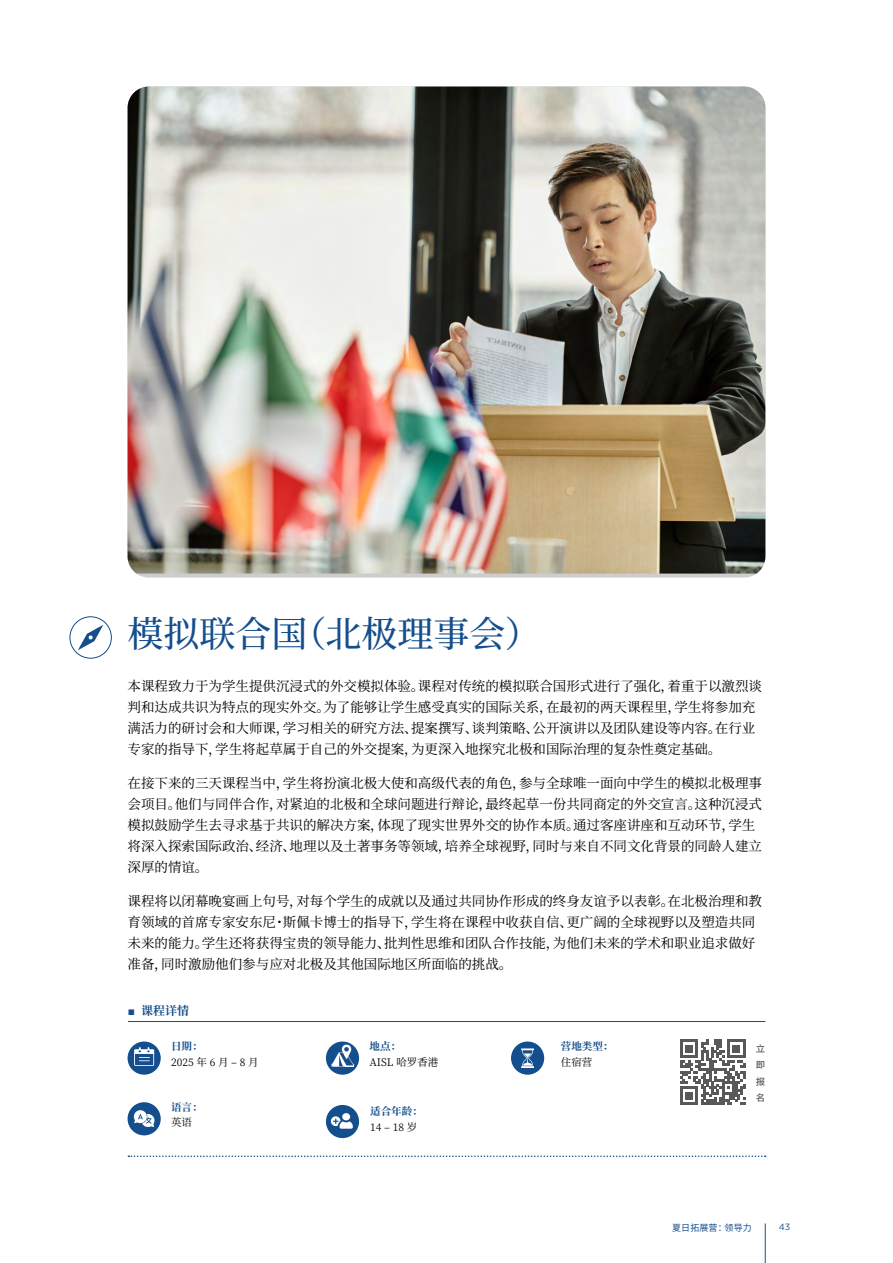
<style>
.page{position:relative;width:893px;height:1263px;background:#fff}
.page>*{position:absolute;margin:0;border:0;box-sizing:border-box;transform-origin:0 0}
.cn_Head_1{font:500 36px "Noto Serif CJ Ksc";color:#144e8c}
.cn_Bodytext-1{font:13.5px/21px "Noto Serif CJ Ksc";color:#000}
.t1{font:700 12px "Noto Serif CJ Ksc";color:#144e8c}
.cn_info_text{font:10.5px "Noto Serif CJ Ksc";color:#000}
.cn_info_sub{font:700 10.5px "Noto Serif CJ Ksc";color:#144e8c}
.t2{font:9px "Noto Sans CJ Ksc";letter-spacing:.015em;color:#144e8c}
.ch_enrol{font:500 9px "Noto Sans CJ Ksc";color:#58595b;scale:1.05 1}
.t3{font:9px "Gotham";color:#144e8c}
.s1{font-family:"Arial";font-weight:400}
</style>
<div class="page">
<div style="left:70px;top:617px;width:42px;height:41px;border:1px solid #144e8c;border-radius:50%"></div>
<svg style="left:78px;top:625px;width:25px;height:25px"></svg>
<hr style="left:128px;top:1021px;width:637px;height:1px;background:#144e8c">
<div style="left:128px;top:1041px;width:33px;height:34px;background:#144e8c;border-radius:50%"></div>
<svg style="left:134px;top:1047px;width:20px;height:19px"></svg>
<div style="left:326px;top:1041px;width:33px;height:34px;background:#144e8c;border-radius:50%"></div>
<svg style="left:331px;top:1044px;width:23px;height:23px"></svg>
<div style="left:128px;top:1102px;width:33px;height:33px;background:#144e8c;border-radius:50%"></div>
<svg style="left:134px;top:1110px;width:20px;height:17px"></svg>
<div style="left:511px;top:1041px;width:33px;height:34px;background:#144e8c;border-radius:50%"></div>
<svg style="left:521px;top:1048px;width:13px;height:20px"></svg>
<div style="left:326px;top:1105px;width:33px;height:33px;background:#144e8c;border-radius:50%"></div>
<div style="left:342px;top:1113px;width:8px;height:7px;background:#fff;border-radius:50%"></div>
<svg style="left:331px;top:1116px;width:22px;height:13px"></svg>
<svg style="left:128px;top:1155px;width:638px;height:2px"></svg>
<img style="left:128px;top:87px;width:637px;height:486px">
<svg style="left:680px;top:1039px;width:65px;height:66px"></svg>
<hr style="left:765px;top:1223px;width:1px;height:40px;background:#144e8c">
<p class="cn_Head_1" style="left:128px;top:614px;width:415px">模拟联合国（北极理事会）</p>
<p class="cn_Bodytext-1" style="left:128px;top:676px;width:636px">本课程致力于为学生提供沉浸式的外交模拟体验。课程对传统的模拟联合国形式进行了强化，着重于以激烈谈判和达成共识为特点的现实外交。为了能够让学生感受真实的国际关系，在最初的两天课程里，学生将参加充满活力的研讨会和大师课，学习相关的研究方法、提案撰写、谈判策略、公开演讲以及团队建设等内容。在行业专家的指导下，学生将起草属于自己的外交提案，为更深入地探究北极和国际治理的复杂性奠定基础。</p>
<p class="cn_Bodytext-1" style="left:128px;top:773px;width:636px">在接下来的三天课程当中，学生将扮演北极大使和高级代表的角色，参与全球唯一面向中学生的模拟北极理事会项目。他们与同伴合作，对紧迫的北极和全球问题进行辩论，最终起草一份共同商定的外交宣言。这种沉浸式模拟鼓励学生去寻求基于共识的解决方案，体现了现实世界外交的协作本质。通过客座讲座和互动环节，学生将深入探索国际政治、经济、地理以及土著事务等领域，培养全球视野，同时与来自不同文化背景的同龄人建立深厚的情谊。</p>
<p class="cn_Bodytext-1" style="left:128px;top:891px;width:636px">课程将以闭幕晚宴画上句号，对每个学生的成就以及通过共同协作形成的终身友谊予以表彰。在北极治理和教育领域的首席专家安东尼・斯佩卡博士的指导下，学生将在课程中收获自信、更广阔的全球视野以及塑造共同未来的能力。学生还将获得宝贵的领导能力、批判性思维和团队合作技能，为他们未来的学术和职业追求做好准备，同时激励他们参与应对北极及其他国际地区所面临的挑战。</p>
<p class="t1" style="left:128px;top:1004px;width:63px"><span class="s1">■</span> 课程详情</p>
<p class="cn_info_sub" style="left:171px;top:1040px;width:33px">日期：</p>
<p class="cn_info_text" style="left:171px;top:1056px;width:89px">2025 年 6 月 – 8 月</p>
<p class="cn_info_sub" style="left:171px;top:1101px;width:33px">语言：</p>
<p class="cn_info_text" style="left:171px;top:1117px;width:23px">英语</p>
<p class="cn_info_sub" style="left:369px;top:1040px;width:33px">地点：</p>
<p class="cn_info_text" style="left:369px;top:1056px;width:70px">AISL 哈罗香港</p>
<p class="cn_info_sub" style="left:561px;top:1040px;width:54px">营地类型：</p>
<p class="cn_info_text" style="left:561px;top:1056px;width:33px">住宿营</p>
<p class="ch_enrol" style="left:756px;top:1043px;width:10px">立</p>
<p class="ch_enrol" style="left:756px;top:1060px;width:10px">即</p>
<p class="ch_enrol" style="left:756px;top:1076px;width:10px">报</p>
<p class="ch_enrol" style="left:756px;top:1092px;width:10px">名</p>
<p class="cn_info_sub" style="left:370px;top:1105px;width:54px">适合年龄：</p>
<p class="cn_info_text" style="left:370px;top:1121px;width:49px">14 – 18 岁</p>
<p class="t2" style="left:672px;top:1222px;width:81px">夏日拓展营：领导力</p>
<p class="t3" style="left:779px;top:1222px;width:13px">43</p>
</div>
